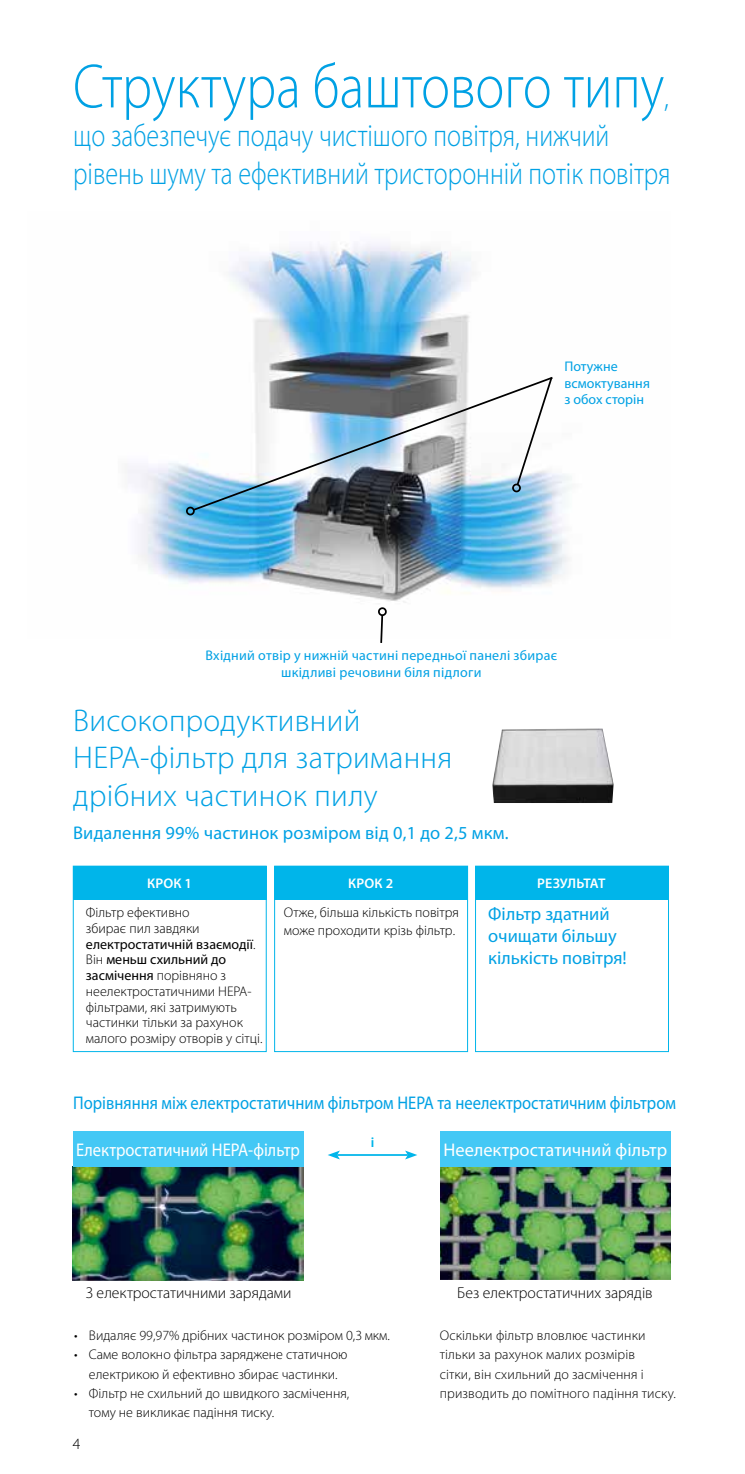
<style>
.page{position:relative;width:745px;height:1474px;background:#fff}
.page>*{position:absolute;margin:0;border:0;box-sizing:border-box;transform-origin:0 0}
.t1{font:300 63px "Myriad Pro";color:#00a1e4;scale:.86 1}
.t2{font:300 31.5px/38.5px "Myriad Pro";color:#00a1e4;scale:.83 1}
.t3{font:300 31.5px/37.8px "Myriad Pro";color:#00a1e4}
.t4{font:18.38px/22.1px "Myriad Pro";color:#00a1e4}
.t5{font:18.38px "Myriad Pro";color:#00a1e4;scale:.9 1}
.t6{font:18.38px "Myriad Pro";color:#fff;scale:.9 1}
.t7{font:18.38px "Myriad Pro";color:#fff}
.t8{font:300 15.75px "Myriad Pro";color:#000}
.t9{font:300 14px/15.8px "Myriad Pro";color:#000}
.t10{font:14px/16.8px "Myriad Pro";letter-spacing:.015em;color:#00a1e4;text-align:center}
.t11{font:600 14px "Myriad Pro";letter-spacing:.01em;color:#fff}
.t12{font:600 14px "Myriad Pro";letter-spacing:-.01em;color:#fff}
.t13{font:600 14px "Myriad Pro";color:#00b5ea}
.s1{font-size:31.5px}
.s2{font-weight:400}
</style>
<div class="page">
<hr style="left:337px;top:1154px;width:70px;height:1px;background:#00b5ea">
<svg style="left:328px;top:1150px;width:12px;height:9px"></svg>
<svg style="left:405px;top:1150px;width:12px;height:9px"></svg>
<img style="left:73px;top:1166px;width:230px;height:115px">
<img style="left:440px;top:1166px;width:230px;height:113px">
<div style="left:73px;top:1131px;width:230px;height:35px;background:#44c8f5"></div>
<div style="left:440px;top:1131px;width:230px;height:35px;background:#44c8f5"></div>
<div style="left:274px;top:865px;width:193px;height:187px;border:1px solid #00b5ea"></div>
<div style="left:475px;top:865px;width:193px;height:187px;border:1px solid #00b5ea"></div>
<div style="left:475px;top:866px;width:192px;height:33px;background:#00b5ea"></div>
<div style="left:73px;top:865px;width:193px;height:187px;border:1px solid #00b5ea"></div>
<div style="left:73px;top:866px;width:193px;height:33px;background:#00b5ea"></div>
<div style="left:274px;top:866px;width:193px;height:33px;background:#00b5ea"></div>
<img style="left:492px;top:728px;width:121px;height:75px">
<div style="left:433px;top:1279px;width:243px;height:31px;border:2px solid #fff"></div>
<img style="left:127px;top:244px;width:445px;height:359px">
<img style="left:191px;top:375px;width:363px;height:137px">
<div style="left:186px;top:506px;width:9px;height:9px;border:2px solid #000;border-radius:50%"></div>
<svg style="left:378px;top:607px;width:9px;height:36px"></svg>
<h1 class="t1" style="left:73px;top:52px;width:693px">Структура баштового типу<span class="s1">,</span></h1>
<h2 class="t2" style="left:73px;top:117px;width:720px">що забезпечує подачу чистішого повітря, нижчий рівень шуму та ефективний тристоронній потік повітря</h2>
<p class="t10" style="left:564px;top:357px;width:87px;text-align:left">Потужне всмоктування з обох сторін</p>
<p class="t10" style="left:205px;top:646px;width:353px">Вхідний отвір у нижній частині передньої панелі збирає шкідливі речовини біля підлоги</p>
<h2 class="t3" style="left:73px;top:701px;width:380px">Високопродуктивний<br>HEPA-фільтр для затримання дрібних частинок пилу</h2>
<h3 class="t4" style="left:73px;top:821px;width:436px">Видалення 99% частинок розміром від 0,1 до 2,5 мкм.</h3>
<p class="t11" style="left:147px;top:874px;width:46px">КРОК 1</p>
<p class="t11" style="left:348px;top:874px;width:46px">КРОК 2</p>
<p class="t12" style="left:537px;top:874px;width:70px">РЕЗУЛЬТАТ</p>
<p class="t9" style="left:86px;top:904px;width:178px">Фільтр ефективно<br>збирає пил завдяки <span class="s2">електростатичній взаємодії</span>.<br>Він <span class="s2">меньш схильний до засмічення</span> порівняно з неелектростатичними HEPA&shy;фільтрами, які затримують частинки тільки за рахунок малого розміру отворів у сітці.</p>
<p class="t9" style="left:283px;top:903px;width:177px;line-height:17.5px">Отже, більша кількість повітря може проходити крізь фільтр.</p>
<h3 class="t4" style="left:488px;top:902px;width:140px">Фільтр здатний очищати більшу кількість повітря!</h3>
<h3 class="t5" style="left:73px;top:1091px;width:671px">Порівняння між електростатичним фільтром HEPA та неелектростатичним фільтром</h3>
<h3 class="t6" style="left:76px;top:1137px;width:250px">Електростатичний HEPA-фільтр</h3>
<h3 class="t7" style="left:443px;top:1137px;width:225px">Неелектростатичний фільтр</h3>
<p class="t13" style="left:370px;top:1133px;width:5px">і</p>
<p class="t8" style="left:86px;top:1284px;width:207px">З електростатичними зарядами</p>
<p class="t8" style="left:457px;top:1284px;width:197px">Без електростатичних зарядів</p>
<p class="t9" style="left:74px;top:1327px;width:317px">• Видаляє 99,97% дрібних частинок розміром 0,3 мкм.</p>
<p class="t9" style="left:74px;top:1345px;width:275px;line-height:19.2px;text-align:center">• Саме волокно фільтра заряджене статичною електрикою й ефективно збирає частинки.</p>
<p class="t9" style="left:89px;top:1383px;width:262px;line-height:19.2px;text-indent:-15px">• Фільтр не схильний до швидкого засмічення, тому не викликає падіння тиску.</p>
<p class="t8" style="left:73px;top:1434px;width:9px">4</p>
<p class="t9" style="left:439px;top:1325px;width:237px;line-height:19.2px">Оскільки фільтр вловлює частинки тільки за рахунок малих розмірів<br>сітки, він схильний до засмічення і призводить до помітного падіння тиску.</p>
</div>
